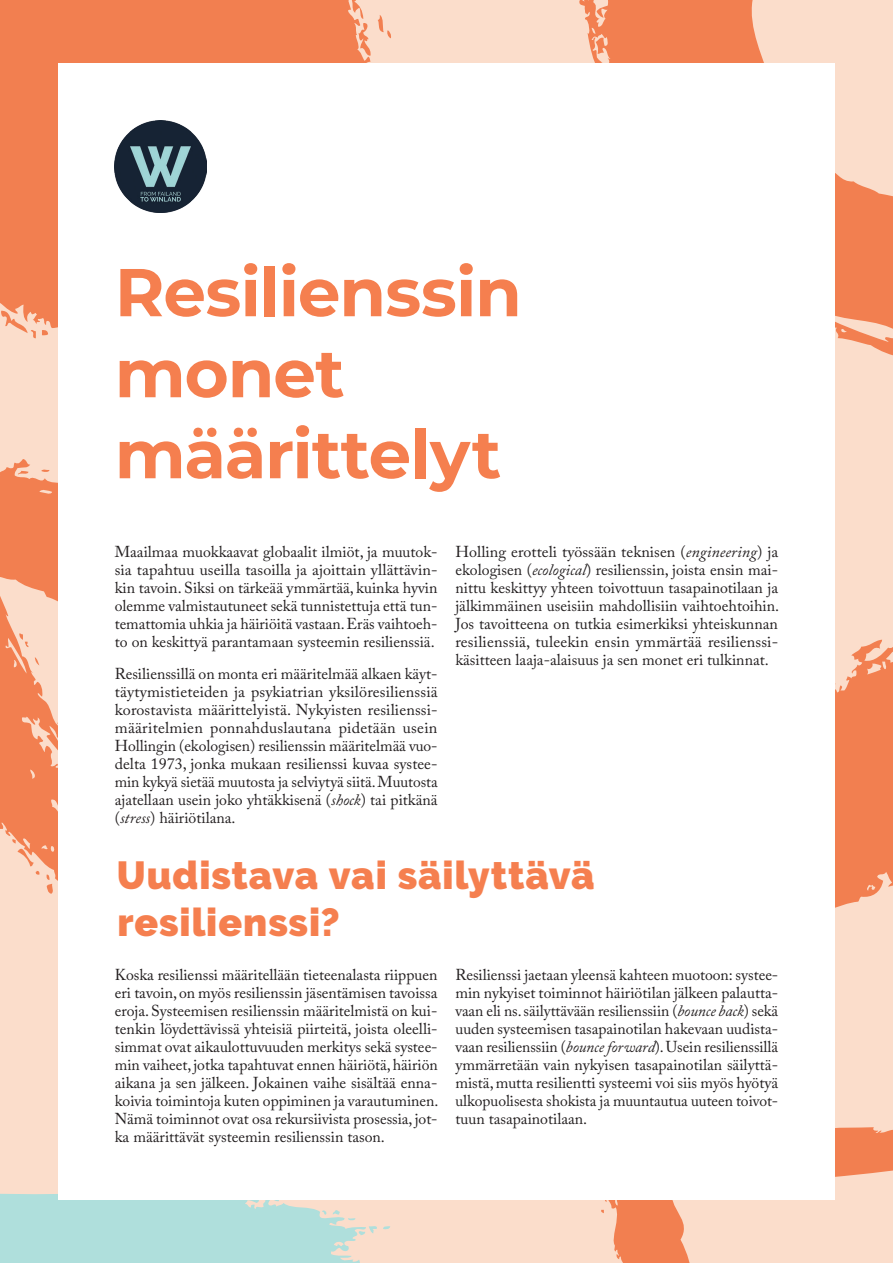
<style>
.page{position:relative;width:893px;height:1263px;background:#fbddcb}
.page>*{position:absolute;margin:0;border:0;box-sizing:border-box;transform-origin:0 0}
.Kannen_otsikko{font:700 67.5px/81px "Montserrat";letter-spacing:-.015em;color:#f57f4f}
.Otsikko{font:900 39px/46.8px "Raleway";letter-spacing:.02em;color:#f57f4f}
.Leipis{font:15.75px/18px "Adobe Caslon Pro";color:#231f20;text-align:justify}
.s1{font-style:italic}
</style>
<div class="page">
<svg style="left:579px;top:0;width:314px;height:356px"></svg>
<svg style="left:580px;top:0;width:9px;height:14px"></svg>
<div style="left:0;top:0;width:371px;height:339px;background:#f27f50"></div>
<svg style="left:378px;top:15px;width:13px;height:23px"></svg>
<svg style="left:358px;top:22px;width:13px;height:34px"></svg>
<svg style="left:1px;top:311px;width:35px;height:27px"></svg>
<svg style="left:835px;top:639px;width:58px;height:269px;background:#f38c62"></svg>
<svg style="left:0;top:459px;width:58px;height:435px;fill:#f27f50"></svg>
<svg style="left:16px;top:471px;width:12px;height:5px"></svg>
<svg style="left:19px;top:633px;width:10px;height:14px"></svg>
<svg style="left:601px;top:1127px;width:292px;height:136px"></svg>
<svg style="left:0;top:1193px;width:390px;height:70px;background:#baded9"></svg>
<div style="left:58px;top:63px;width:777px;height:1137px;background:#fff"></div>
<img style="left:115px;top:120px;width:92px;height:92px">
<p class="Kannen_otsikko" style="left:115px;top:248px;width:408px">Resilienssin monet määrittelyt</p>
<p class="Leipis" style="left:115px;top:543px;width:324px">Maailmaa muokkaavat globaalit ilmiöt, ja muutok&shy;sia tapahtuu useilla tasoilla ja ajoittain yllättävin&shy;kin tavoin. Siksi on tärkeää ymmärtää, kuinka hyvin olemme valmistautuneet sekä tunnistettuja että tun&shy;temattomia uhkia ja häiriöitä vastaan. Eräs vaihtoeh&shy;to on keskittyä parantamaan systeemin resilienssiä.</p>
<p class="Leipis" style="left:115px;top:664px;width:324px">Resilienssillä on monta eri määritelmää alkaen käyt&shy;täytymistieteiden ja psykiatrian yksilöresilienssiä korostavista määrittelyistä. Nykyisten resilienssi&shy;määritelmien ponnahduslautana pidetään usein Hollingin (ekologisen) resilienssin määritelmää vuo&shy;delta 1973, jonka mukaan resilienssi kuvaa systee&shy;min kykyä sietää muutosta ja selviytyä siitä. Muutosta ajatellaan usein joko yhtäkkisenä (<span class="s1">shock</span>) tai pitkänä (<span class="s1">stress</span>) häiriötilana.</p>
<p class="Leipis" style="left:455px;top:543px;width:325px">Holling erotteli työssään teknisen (<span class="s1">engineering</span>) ja ekologisen (<span class="s1">ecological</span>) resilienssin, joista ensin mai&shy;nittu keskittyy yhteen toivottuun tasapainotilaan ja jälkimmäinen useisiin mahdollisiin vaihtoehtoihin.<br>Jos tavoitteena on tutkia esimerkiksi yhteiskunnan resilienssiä, tuleekin ensin ymmärtää resilienssi&shy;käsitteen laaja-alaisuus ja sen monet eri tulkinnat.</p>
<p class="Otsikko" style="left:117px;top:852px;width:479px">Uudistava vai säilyttävä resilienssi?</p>
<p class="Leipis" style="left:115px;top:965px;width:325px">Koska resilienssi määritellään tieteenalasta riippuen eri tavoin, on myös resilienssin jäsentämisen tavoissa eroja. Systeemisen resilienssin määritelmistä on kui&shy;tenkin löydettävissä yhteisiä piirteitä, joista oleelli&shy;simmat ovat aikaulottuvuuden merkitys sekä systee&shy;min vaiheet, jotka tapahtuvat ennen häiriötä, häiriön aikana ja sen jälkeen. Jokainen vaihe sisältää enna&shy;koivia toimintoja kuten oppiminen ja varautuminen.<br>Nämä toiminnot ovat osa rekursiivista prosessia, jot&shy;ka määrittävät systeemin resilienssin tason.</p>
<p class="Leipis" style="left:455px;top:965px;width:324px">Resilienssi jaetaan yleensä kahteen muotoon: systee&shy;min nykyiset toiminnot häiriötilan jälkeen palautta&shy;vaan eli ns. säilyttävään resilienssiin (<span class="s1">bounce back</span>) sekä uuden systeemisen tasapainotilan hakevaan uudista&shy;vaan resilienssiin (<span class="s1">bounce forward</span>). Usein resilienssillä ymmärretään vain nykyisen tasapainotilan säilyttä&shy;mistä, mutta resilientti systeemi voi siis myös hyötyä ulkopuolisesta shokista ja muuntautua uuteen toivot&shy;tuun tasapainotilaan.</p>
</div>
